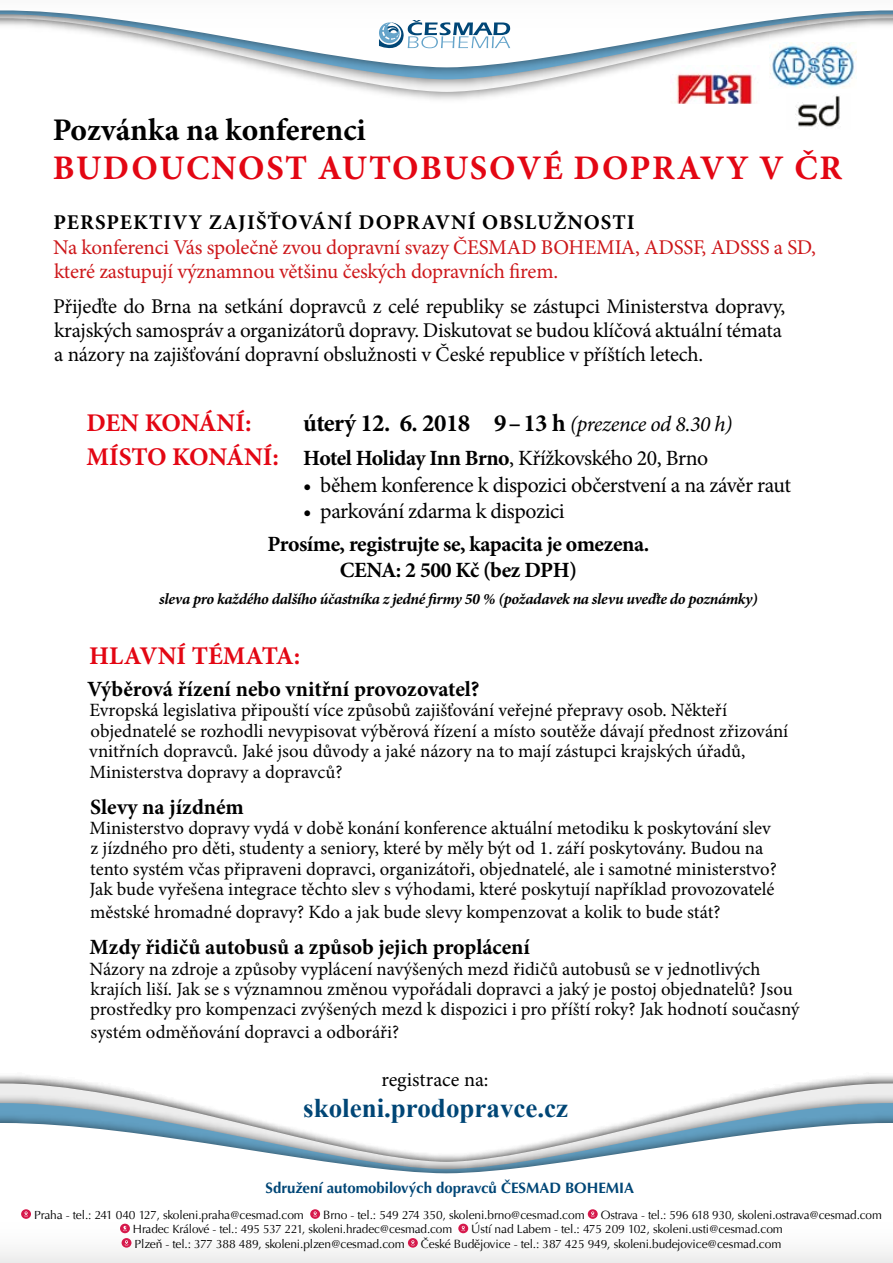
<style>
.page{position:relative;width:893px;height:1263px;background:#fff}
.page>*{position:absolute;margin:0;border:0;box-sizing:border-box;transform-origin:0 0}
.t1{font:700 34.5px "Minion Pro";letter-spacing:.05em;color:#e30613}
.t2{font:700 31.5px "Minion Pro";color:#000}
.t3{font:700 27px "Times New Roman";color:#004676}
.t4{font:700 25.5px "Minion Pro";color:#e30613}
.t5{font:700 24.75px "Minion Pro";letter-spacing:-.02em;color:#000}
.t6{font:700 21.75px/26.2px "Minion Pro";letter-spacing:-.005em;color:#000;text-align:center}
.t7{font:21.75px "Minion Pro";letter-spacing:-.025em;color:#000}
.t8{font:21px/24px "Minion Pro";letter-spacing:-.015em;color:#000}
.t9{font:21px/24px "Minion Pro";letter-spacing:-.01em;color:#cd171a}
.t10{font:700 21px "Minion Pro";letter-spacing:.05em;color:#000}
.t11{font:20.25px "Minion Pro";color:#000}
.t12{font:18.75px/20.2px "Minion Pro";color:#000}
.t13{font:italic 700 15.75px "Minion Pro";letter-spacing:-.025em;color:#000}
.t14{font:700 15px "Optima CE";color:#004676}
.t15{font:12px "Optima CE";letter-spacing:-.01em;color:#000}
.s1{font-weight:400;font-style:italic;font-size:21.75px}
.s2{font-weight:700;font-size:25.5px;color:#e30613}
.s3{font-weight:700}
</style>
<div class="page">
<img style="left:339px;top:85px;width:214px;height:11px">
<img style="left:256px;top:67px;width:601px;height:18px">
<svg style="left:0;top:10px;width:893px;height:57px"></svg>
<svg style="left:0;top:1085px;width:893px;height:13px"></svg>
<img style="left:0;top:1098px;width:893px;height:165px">
<svg style="left:0;top:1123px;width:893px;height:50px"></svg>
<svg style="left:379px;top:20px;width:131px;height:28px"></svg>
<svg style="left:21px;top:1209px;width:10px;height:10px"></svg>
<svg style="left:310px;top:1209px;width:10px;height:10px"></svg>
<svg style="left:588px;top:1209px;width:10px;height:10px"></svg>
<svg style="left:458px;top:1224px;width:10px;height:9px"></svg>
<svg style="left:120px;top:1224px;width:11px;height:23px"></svg>
<svg style="left:408px;top:1238px;width:10px;height:9px"></svg>
<img style="left:770px;top:42px;width:86px;height:46px">
<img style="left:670px;top:65px;width:94px;height:38px">
<img style="left:795px;top:95px;width:45px;height:32px">
<h2 class="t2" style="left:53px;top:108px;width:315px">Pozvánka na konferenci</h2>
<h1 class="t1" style="left:53px;top:144px;width:791px">BUDOUCNOST AUTOBUSOVÉ DOPRAVY V ČR</h1>
<p class="t10" style="left:53px;top:207px;width:583px">PERSPEKTIVY ZAJIŠŤOVÁNÍ DOPRAVNÍ OBSLUŽNOSTI</p>
<p class="t9" style="left:53px;top:235px;width:764px">Na konferenci Vás společně zvou dopravní svazy ČESMAD BOHEMIA, ADSSF, ADSSS a SD, které zastupují významnou většinu českých dopravních firem.</p>
<p class="t8" style="left:53px;top:294px;width:734px">Přijeďte do Brna na setkání dopravců z celé republiky se zástupci Ministerstva dopravy, krajských samospráv a organizátorů dopravy. Diskutovat se budou klíčová aktuální témata a názory na zajišťování dopravní obslužnosti v České republice v příštích letech.</p>
<h3 class="t4" style="left:86px;top:405px;width:167px">DEN KONÁNÍ:</h3>
<h3 class="t5" style="left:303px;top:405px;width:431px">úterý 12. 6. 2018 9–13 h <span class="s1">(prezence od 8.30 h)</span></h3>
<p class="t7" style="left:87px;top:444px;width:623px"><span class="s2">MÍSTO KONÁNÍ:</span> <span class="s3">Hotel Holiday Inn Brno</span>, Křížkovského 20, Brno</p>
<p class="t7" style="left:303px;top:470px;width:489px">• během konference k dispozici občerstvení a na závěr raut</p>
<p class="t7" style="left:303px;top:496px;width:263px">• parkování zdarma k dispozici</p>
<p class="t6" style="left:268px;top:531px;width:383px">Prosíme, registrujte se, kapacita je omezena.<br>CENA: 2 500 Kč (bez DPH)</p>
<p class="t13" style="left:159px;top:587px;width:600px">sleva pro každého dalšího účastníka z jedné firmy 50 % (požadavek na slevu uveďte do poznámky)</p>
<h3 class="t4" style="left:89px;top:638px;width:213px">HLAVNÍ TÉMATA:</h3>
<p class="t6" style="left:87px;top:676px;width:394px">Výběrová řízení nebo vnitřní provozovatel?</p>
<p class="t12" style="left:89px;top:700px;width:700px">Evropská legislativa připouští více způsobů zajišťování veřejné přepravy osob. Někteří objednatelé se rozhodli nevypisovat výběrová řízení a místo soutěže dávají přednost zřizování vnitřních dopravců. Jaké jsou důvody a jaké názory na to mají zástupci krajských úřadů, Ministerstva dopravy a dopravců?</p>
<p class="t6" style="left:90px;top:794px;width:155px">Slevy na jízdném</p>
<p class="t12" style="left:89px;top:818px;width:689px">Ministerstvo dopravy vydá v době konání konference aktuální metodiku k poskytování slev z jízdného pro děti, studenty a seniory, které by měly být od 1. září poskytovány. Budou na tento systém včas připraveni dopravci, organizátoři, objednatelé, ale i samotné ministerstvo?<br>Jak bude vyřešena integrace těchto slev s výhodami, které poskytují například provozovatelé</p>
<p class="t12" style="left:90px;top:902px;width:632px">městské hromadné dopravy? Kdo a jak bude slevy kompenzovat a kolik to bude stát?</p>
<p class="t6" style="left:89px;top:934px;width:442px">Mzdy řidičů autobusů a způsob jejich proplácení</p>
<p class="t12" style="left:90px;top:958px;width:711px">Názory na zdroje a způsoby vyplácení navýšených mezd řidičů autobusů se v jednotlivých krajích liší. Jak se s významnou změnou vypořádali dopravci a jaký je postoj objednatelů? Jsou prostředky pro kompenzaci zvýšených mezd k dispozici i pro příští roky? Jak hodnotí současný</p>
<p class="t12" style="left:90px;top:1022px;width:310px">systém odměňování dopravci a odboráři?</p>
<p class="t11" style="left:381px;top:1066px;width:109px">registrace na:</p>
<h3 class="t3" style="left:303px;top:1089px;width:267px">skoleni.prodopravce.cz</h3>
<p class="t14" style="left:266px;top:1178px;width:370px">Sdružení automobilových dopravců ČESMAD BOHEMIA</p>
<p class="t15" style="left:34px;top:1207px;width:271px">Praha - tel.: 241 040 127, skoleni.praha@cesmad.com</p>
<p class="t15" style="left:323px;top:1207px;width:263px">Brno - tel.: 549 274 350, skoleni.brno@cesmad.com</p>
<p class="t15" style="left:601px;top:1207px;width:283px">Ostrava - tel.: 596 618 930, skoleni.ostrava@cesmad.com</p>
<p class="t15" style="left:133px;top:1222px;width:321px">Hradec Králové - tel.: 495 537 221, skoleni.hradec@cesmad.com</p>
<p class="t15" style="left:471px;top:1222px;width:313px">Ústí nad Labem - tel.: 475 209 102, skoleni.usti@cesmad.com</p>
<p class="t15" style="left:135px;top:1236px;width:272px">Plzeň - tel.: 377 388 489, skoleni.plzen@cesmad.com</p>
<p class="t15" style="left:421px;top:1236px;width:362px">České Budějovice - tel.: 387 425 949, skoleni.budejovice@cesmad.com</p>
</div>
